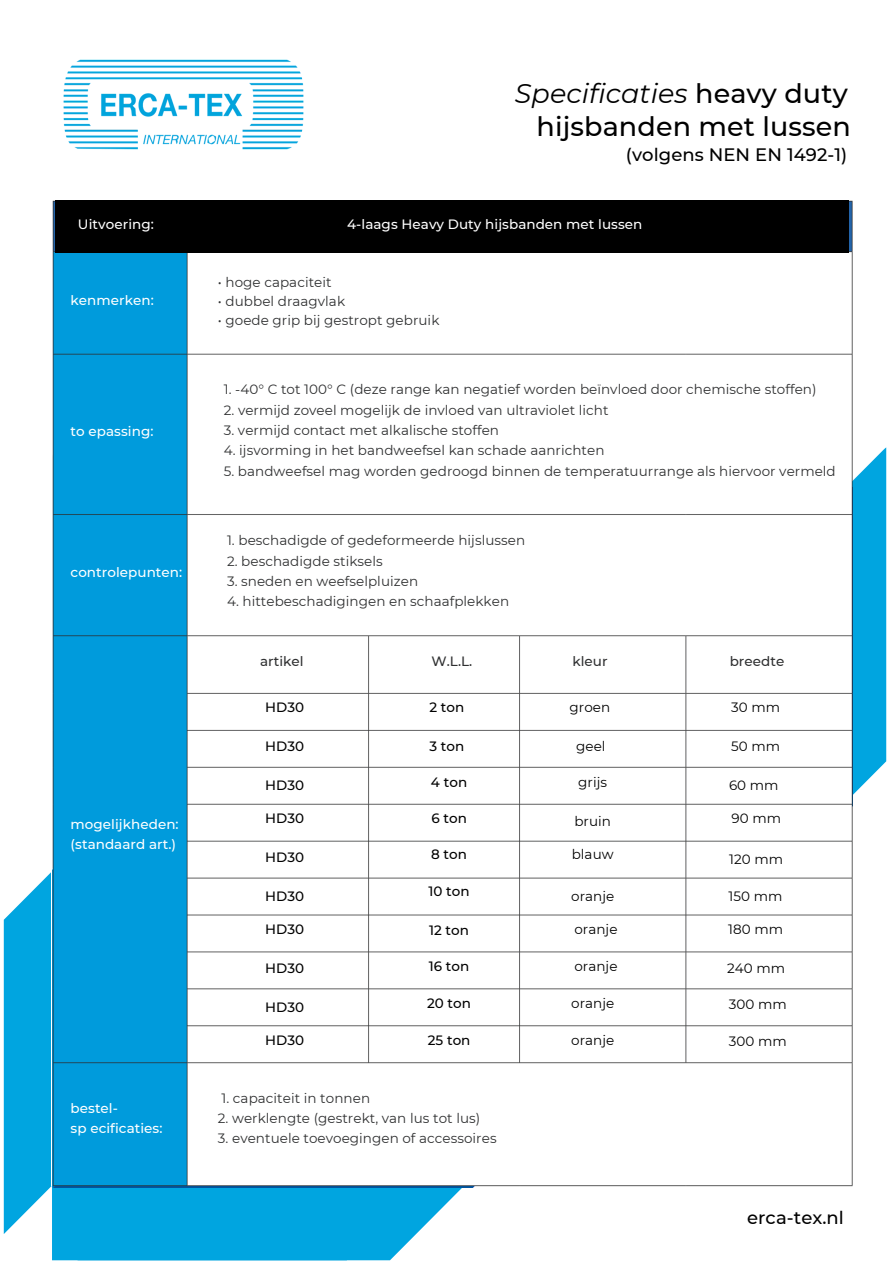
<style>
.page{position:relative;width:894px;height:1264px;background:#fff}
.page>*{position:absolute;margin:0;border:0;box-sizing:border-box;transform-origin:0 0}
.t1{font:italic 27px "Montserrat";letter-spacing:.005em;color:#000}
.t2{font:500 27px "Montserrat";letter-spacing:.005em;color:#000}
.t3{font:500 18px "Montserrat";letter-spacing:.005em;color:#000}
.t4{font:13.5px "Montserrat";letter-spacing:.005em;color:#2f3031}
.t5{font:500 13.5px/20.2px "Montserrat";letter-spacing:.005em;color:#fff}
.t6{font:13.5px "Montserrat";letter-spacing:.005em;color:#000}
.t7{font:500 13.5px "Montserrat";letter-spacing:.005em;color:#000}
.t8{font:500 13.5px "Montserrat";letter-spacing:.005em;color:#2f3031}
.s1{font-weight:500;font-style:normal}
</style>
<div class="page">
<svg style="left:347px;top:447px;width:539px;height:813px"></svg>
<div style="left:52px;top:1187px;width:295px;height:73px;background:#00a5e0"></div>
<svg style="left:4px;top:872px;width:48px;height:361px;background:#21b0e4"></svg>
<img style="left:52px;top:200px;width:800px;height:987px">
<div style="left:55px;top:200px;width:793px;height:53px;background:#000"></div>
<img style="left:63px;top:59px;width:241px;height:91px">
<h1 class="t5" style="left:78px;top:214px;width:77px">Uitvoering:</h1>
<p class="t5" style="left:71px;top:290px;width:85px">kenmerken:</p>
<h2 class="t5" style="left:71px;top:421px;width:84px">to epassing:</h2>
<h4 class="t5" style="left:71px;top:561px;width:113px">controlepunten:</h4>
<h4 class="t5" style="left:71px;top:813px;width:109px">mogelijkheden: (standaard art.)</h4>
<h4 class="t5" style="left:71px;top:1098px;width:93px">bestel-<br>sp ecificaties:</h4>
<h3 class="t1" style="left:515px;top:77px;width:334px">Specificaties <span class="s1">heavy duty</span></h3>
<h4 class="t2" style="left:536px;top:110px;width:316px">hijsbanden met lussen</h4>
<h4 class="t3" style="left:625px;top:144px;width:223px">(volgens NEN EN 1492-1)</h4>
<h4 class="t5" style="left:347px;top:214px;width:296px">4-laags Heavy Duty hijsbanden met lussen</h4>
<h4 class="t4" style="left:218px;top:274px;width:115px">• hoge capaciteit</h4>
<h4 class="t4" style="left:218px;top:293px;width:129px">• dubbel draagvlak</h4>
<h4 class="t4" style="left:218px;top:312px;width:223px">• goede grip bij gestropt gebruik</h4>
<h3 class="t4" style="left:224px;top:381px;width:594px">1. -40° C tot 100° C (deze range kan negatief worden beïnvloed door chemische stoffen)</h3>
<h3 class="t4" style="left:224px;top:401px;width:386px">2. vermijd zoveel mogelijk de invloed van ultraviolet licht</h3>
<h3 class="t4" style="left:224px;top:422px;width:277px">3. vermijd contact met alkalische stoffen</h3>
<h3 class="t4" style="left:224px;top:442px;width:382px">4. ijsvorming in het bandweefsel kan schade aanrichten</h3>
<h3 class="t4" style="left:224px;top:462px;width:613px">5. bandweefsel mag worden gedroogd binnen de temperatuurrange als hiervoor vermeld</h3>
<p class="t4" style="left:227px;top:532px;width:299px">1. beschadigde of gedeformeerde hijslussen</p>
<p class="t4" style="left:227px;top:552px;width:157px">2. beschadigde stiksels</p>
<p class="t4" style="left:227px;top:572px;width:192px">3. sneden en weefselpluizen</p>
<p class="t4" style="left:227px;top:593px;width:283px">4. hittebeschadigingen en schaafplekken</p>
<p class="t8" style="left:260px;top:652px;width:45px">artikel</p>
<p class="t7" style="left:265px;top:698px;width:41px">HD30</p>
<h4 class="t7" style="left:265px;top:737px;width:41px">HD30</h4>
<h3 class="t7" style="left:265px;top:776px;width:41px">HD30</h3>
<h3 class="t7" style="left:265px;top:809px;width:41px">HD30</h3>
<h3 class="t7" style="left:265px;top:848px;width:41px">HD30</h3>
<h3 class="t7" style="left:265px;top:887px;width:41px">HD30</h3>
<h3 class="t7" style="left:265px;top:920px;width:41px">HD30</h3>
<h3 class="t7" style="left:265px;top:959px;width:41px">HD30</h3>
<h4 class="t7" style="left:265px;top:998px;width:41px">HD30</h4>
<h4 class="t7" style="left:265px;top:1031px;width:41px">HD30</h4>
<p class="t8" style="left:431px;top:652px;width:42px">W.L.L.</p>
<h4 class="t7" style="left:429px;top:698px;width:36px">2 ton</h4>
<h4 class="t7" style="left:429px;top:737px;width:36px">3 ton</h4>
<h4 class="t7" style="left:431px;top:773px;width:38px">4 ton</h4>
<h4 class="t7" style="left:431px;top:809px;width:37px">6 ton</h4>
<p class="t7" style="left:431px;top:846px;width:37px">8 ton</p>
<p class="t7" style="left:428px;top:882px;width:43px">10 ton</p>
<p class="t7" style="left:429px;top:921px;width:42px">12 ton</p>
<p class="t7" style="left:428px;top:958px;width:42px">16 ton</p>
<p class="t7" style="left:427px;top:994px;width:46px">20 ton</p>
<p class="t7" style="left:427px;top:1031px;width:44px">25 ton</p>
<p class="t4" style="left:221px;top:1089px;width:150px">1. capaciteit in tonnen</p>
<p class="t4" style="left:218px;top:1110px;width:264px">2. werklengte (gestrekt, van lus tot lus)</p>
<p class="t4" style="left:218px;top:1130px;width:280px">3. eventuele toevoegingen of accessoires</p>
<p class="t8" style="left:572px;top:652px;width:37px">kleur</p>
<p class="t6" style="left:569px;top:698px;width:42px">groen</p>
<p class="t6" style="left:576px;top:737px;width:31px">geel</p>
<p class="t6" style="left:578px;top:773px;width:30px">grijs</p>
<p class="t6" style="left:574px;top:812px;width:38px">bruin</p>
<p class="t6" style="left:571px;top:846px;width:43px">blauw</p>
<h3 class="t6" style="left:571px;top:887px;width:45px">oranje</h3>
<h3 class="t6" style="left:574px;top:920px;width:45px">oranje</h3>
<h3 class="t6" style="left:574px;top:958px;width:45px">oranje</h3>
<h4 class="t6" style="left:571px;top:994px;width:45px">oranje</h4>
<p class="t6" style="left:571px;top:1031px;width:45px">oranje</p>
<p class="t8" style="left:729px;top:652px;width:56px">breedte</p>
<h4 class="t6" style="left:730px;top:698px;width:50px">30 mm</h4>
<h4 class="t6" style="left:730px;top:737px;width:50px">50 mm</h4>
<p class="t6" style="left:728px;top:776px;width:51px">60 mm</p>
<p class="t6" style="left:731px;top:809px;width:51px">90 mm</p>
<p class="t6" style="left:729px;top:850px;width:55px">120 mm</p>
<p class="t6" style="left:728px;top:887px;width:55px">150 mm</p>
<p class="t6" style="left:728px;top:920px;width:56px">180 mm</p>
<p class="t6" style="left:727px;top:959px;width:59px">240 mm</p>
<h4 class="t6" style="left:728px;top:996px;width:59px">300 mm</h4>
<p class="t6" style="left:728px;top:1032px;width:59px">300 mm</p>
<p class="t3" style="left:746px;top:1206px;width:98px">erca-tex.nl</p>
</div>
